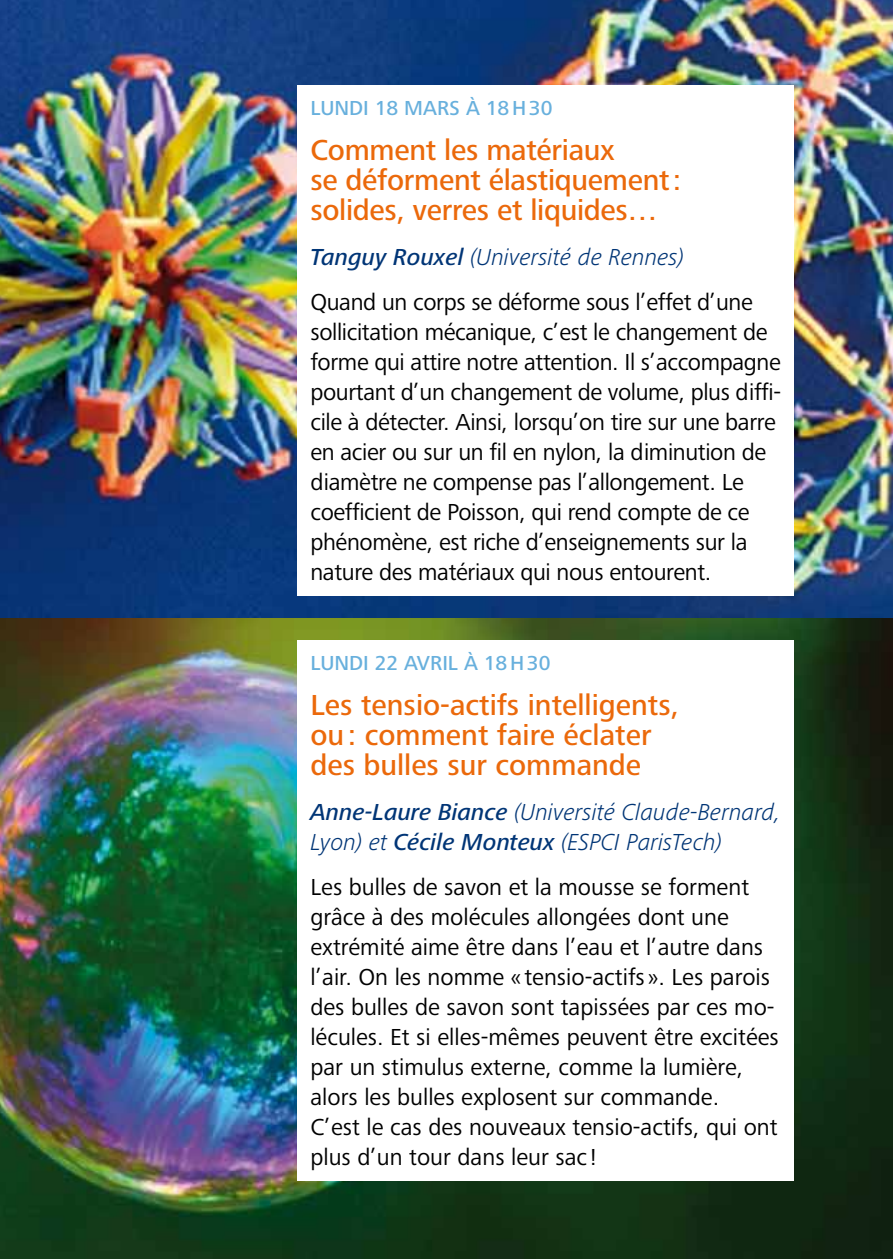
<style>
.page{position:relative;width:893px;height:1259px;background:#fff}
.page>*{position:absolute;margin:0;border:0;box-sizing:border-box;transform-origin:0 0}
.t1{font:500 30px/30px "Frutiger Next Pro";color:#eb690b}
.t2{font:24px/30px "Frutiger Next Pro";letter-spacing:-.015em;color:#000}
.t3{font:italic 300 24px/30px "Frutiger Next Pro";color:#003576}
.t4{font:500 21px "Frutiger Next Pro";color:#68b0dd}
.s1{font-weight:500;font-style:italic;color:#003576}
.s2{font-weight:300;font-style:italic;color:#003576}
.s3{font-weight:500}
</style>
<div class="page">
<img style="left:0;top:618px;width:892px;height:641px">
<img style="left:0;top:0;width:892px;height:618px">
<img style="left:892px;top:0;width:1px;height:618px">
<hr style="left:892px;top:618px;width:1px;height:641px;background:#000">
<div style="left:298px;top:85px;width:496px;height:510px;background:#fff"></div>
<div style="left:298px;top:640px;width:496px;height:540px;background:#fff"></div>
<p class="t4" style="left:310px;top:96px;width:244px">Lundi 18 mars à 18h30</p>
<p class="t1" style="left:310px;top:135px;width:372px">Comment les matériaux<br>se déforment élastiquement: solides, verres et liquides…</p>
<p class="t2" style="left:310px;top:235px;width:444px;line-height:45px"><span class="s1">Tanguy Rouxel</span> <span class="s2">(Université de Rennes)<br></span>Quand un corps se déforme sous l’effet d’une</p>
<p class="t2" style="left:310px;top:317px;width:472px">sollicitation mécanique, c’est le changement de forme qui attire notre attention. Il s’accompagne pourtant d’un changement de volume, plus diffi&shy;cile à détecter. Ainsi, lorsqu’on tire sur une barre en acier ou sur un fil en nylon, la diminution de diamètre ne compense pas l’allongement. Le coefficient de Poisson, qui rend compte de ce phénomène, est riche d’enseignements sur la nature des matériaux qui nous entourent.</p>
<p class="t4" style="left:310px;top:651px;width:242px">Lundi 22 avril à 18h30</p>
<p class="t1" style="left:310px;top:690px;width:370px">Les tensio-actifs intelligents, ou: comment faire éclater des bulles sur commande</p>
<p class="t3" style="left:310px;top:797px;width:472px"><span class="s3">Anne-Laure Biance</span> (Université Claude-Bernard,<br>Lyon) et <span class="s3">Cécile Monteux</span> (ESPCI ParisTech)</p>
<p class="t2" style="left:310px;top:872px;width:470px">Les bulles de savon et la mousse se forment grâce à des molécules allongées dont une extrémité aime être dans l’eau et l’autre dans l’air. On les nomme « tensio-actifs ». Les parois des bulles de savon sont tapissées par ces mo&shy;lécules. Et si elles-mêmes peuvent être excitées par un stimulus externe, comme la lumière, alors les bulles explosent sur commande.<br>C’est le cas des nouveaux tensio-actifs, qui ont plus d’un tour dans leur sac !</p>
</div>
